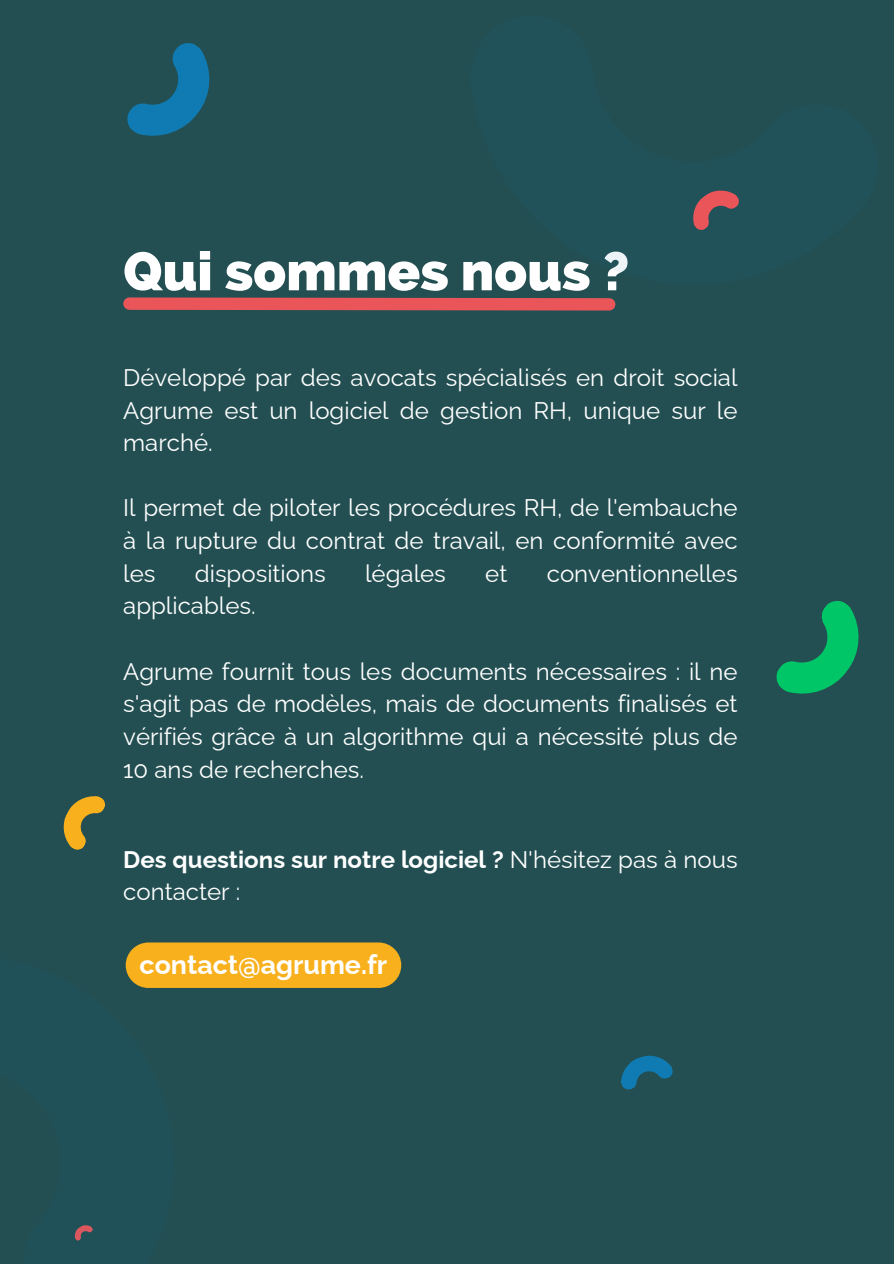
<style>
.page{position:relative;width:894px;height:1264px;background:#fff}
.page>*{position:absolute;margin:0;border:0;box-sizing:border-box;transform-origin:0 0}
.t1{font:800 53.85px "Raleway";color:#fff}
.t2{font:700 26.7px "Raleway";color:#fff}
.t3{font:24px/32.7px "Raleway";color:#fff;text-align:justify}
.t4{font:700 24px/32.7px "Raleway";color:#fff}
.s1{font-weight:400}
</style>
<div class="page">
<div style="left:0;top:0;width:893px;height:1263px;background:#234f52"></div>
<svg style="left:123px;top:297px;width:493px;height:14px;background:#d45458"></svg>
<svg style="left:467px;top:297px;width:149px;height:4px"></svg>
<svg style="left:74px;top:953px;width:115px;height:288px"></svg>
<svg style="left:693px;top:190px;width:46px;height:40px"></svg>
<svg style="left:776px;top:601px;width:83px;height:93px"></svg>
<svg style="left:63px;top:796px;width:42px;height:54px"></svg>
<svg style="left:127px;top:43px;width:83px;height:93px"></svg>
<svg style="left:621px;top:1055px;width:52px;height:34px"></svg>
<div style="left:126px;top:942px;width:275px;height:45px;background:#f9b01d;border-radius:23px"></div>
<p class="t1" style="left:123px;top:240px;width:507px">Qui sommes nous ?</p>
<h1 class="t3" style="left:123px;top:361px;width:615px">Développé par des avocats spécialisés en droit social Agrume est un logiciel de gestion RH, unique sur le marché.</h1>
<p class="t3" style="left:123px;top:491px;width:615px">Il permet de piloter les procédures RH, de l'embauche à la rupture du contrat de travail, en conformité avec les</p>
<p class="t3" style="left:195px;top:557px;width:132px">dispositions</p>
<p class="t3" style="left:365px;top:557px;width:82px">légales</p>
<p class="t3" style="left:485px;top:557px;width:24px">et</p>
<p class="t3" style="left:546px;top:557px;width:192px">conventionnelles</p>
<p class="t3" style="left:123px;top:589px;width:134px">applicables.</p>
<p class="t3" style="left:123px;top:654px;width:615px">Agrume fournit tous les documents nécessaires : il ne s'agit pas de modèles, mais de documents finalisés et vérifiés grâce à un algorithme qui a nécessité plus de 10 ans de recherches.</p>
<p class="t4" style="left:123px;top:842px;width:615px">Des questions sur notre logiciel ? <span class="s1">N'hésitez pas à nous contacter :</span></p>
<p class="t2" style="left:140px;top:949px;width:249px">contact@agrume.fr</p>
</div>
